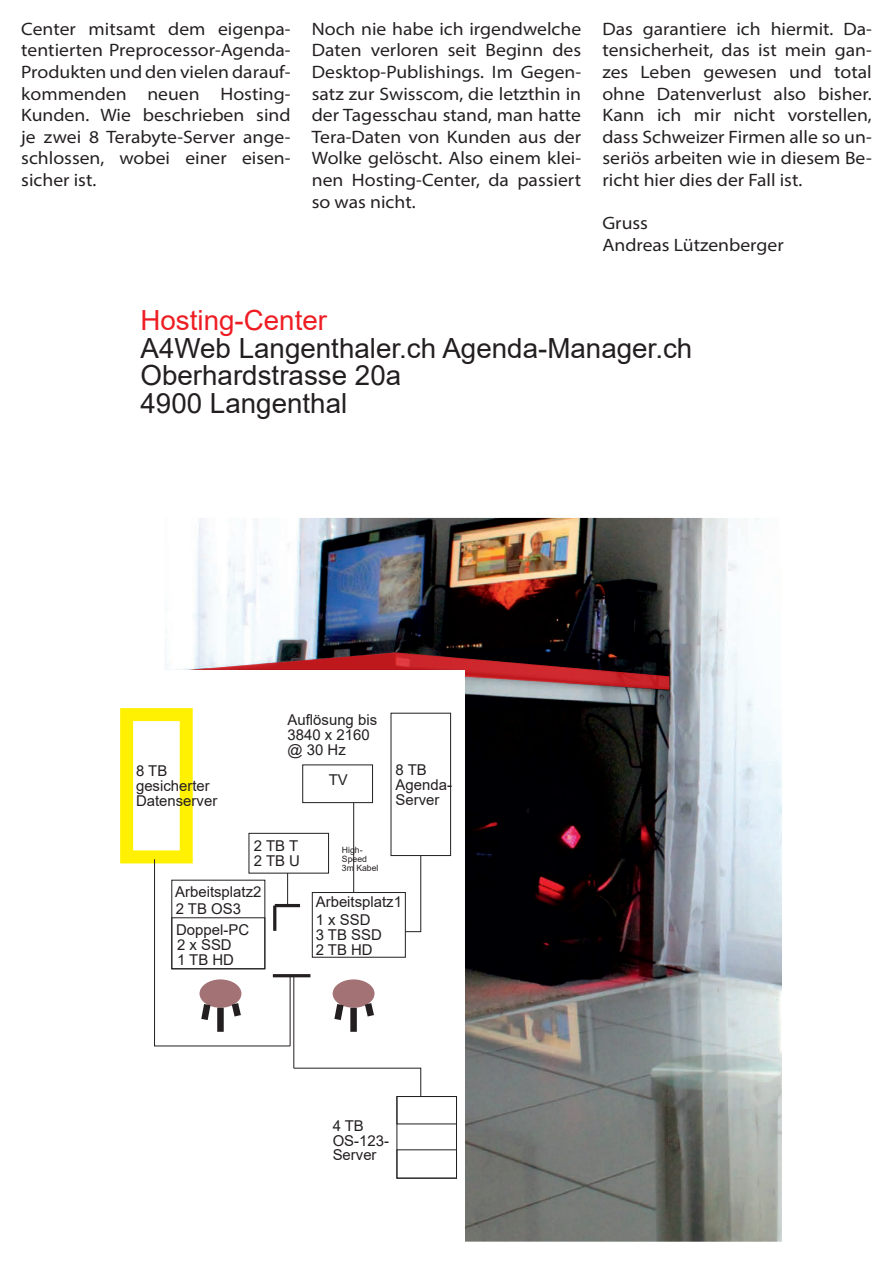
<style>
.page{position:relative;width:893px;height:1263px;background:#fff}
.page>*{position:absolute;margin:0;border:0;box-sizing:border-box;transform-origin:0 0}
.t1{font:27.75px/27.8px "Arial";color:#231f20}
.t2{font:27.75px "Arial";color:#ee1d23}
.t3{font:semi-expanded 18px/21.6px "Myriad Pro";color:#231f20;text-align:justify}
.t4{font:14.85px/14.9px "Arial";color:#231f20}
.t5{font:8.7px/8.7px "Arial";color:#231f20}
</style>
<div class="page">
<img style="left:165px;top:518px;width:617px;height:724px">
<div style="left:113px;top:670px;width:352px;height:571px;background:#fff"></div>
<div style="left:312px;top:892px;width:94px;height:65px;border:1px solid #231f20"></div>
<div style="left:391px;top:713px;width:60px;height:143px;border:1px solid #231f20"></div>
<div style="left:120px;top:708px;width:73px;height:155px;border:13px solid #fff101"></div>
<svg style="left:405px;top:855px;width:16px;height:77px"></svg>
<svg style="left:154px;top:858px;width:137px;height:188px"></svg>
<div style="left:333px;top:979px;width:42px;height:29px;background:#a37275;border-radius:50%"></div>
<div style="left:350px;top:1008px;width:7px;height:24px;background:#231f20"></div>
<svg style="left:333px;top:997px;width:15px;height:23px"></svg>
<svg style="left:361px;top:996px;width:14px;height:21px"></svg>
<hr style="left:273px;top:974px;width:37px;height:3px;background:#231f20">
<hr style="left:293px;top:976px;width:1px;height:92px;background:#231f20">
<svg style="left:293px;top:1067px;width:128px;height:30px"></svg>
<div style="left:397px;top:1096px;width:60px;height:82px;border:1px solid #231f20"></div>
<div style="left:397px;top:1096px;width:60px;height:28px;border:1px solid #231f20"></div>
<div style="left:249px;top:833px;width:80px;height:40px;border:1px solid #231f20"></div>
<div style="left:171px;top:917px;width:94px;height:52px;border:1px solid #231f20"></div>
<hr style="left:275px;top:904px;width:25px;height:3px;background:#231f20">
<hr style="left:273px;top:905px;width:3px;height:26px;background:#231f20">
<hr style="left:287px;top:873px;width:1px;height:32px;background:#231f20">
<div style="left:302px;top:764px;width:71px;height:39px;border:1px solid #231f20"></div>
<hr style="left:353px;top:803px;width:1px;height:89px;background:#231f20">
<svg style="left:189px;top:652px;width:480px;height:38px"></svg>
<p class="t3" style="left:21px;top:18px;width:271px">Center mitsamt dem eigenpa&shy;tentierten Preprocessor-Agenda-Produkten und den vielen darauf&shy;kommenden neuen Hosting-Kunden. Wie beschrieben sind je zwei 8 Terabyte-Server ange&shy;schlossen, wobei einer eisen&shy;sicher ist.</p>
<p class="t3" style="left:312px;top:18px;width:271px">Noch nie habe ich irgendwelche Daten verloren seit Beginn des Desktop-Publishings. Im Gegen&shy;satz zur Swisscom, die letzthin in der Tagesschau stand, man hatte Tera-Daten von Kunden aus der Wolke gelöscht. Also einem klei&shy;nen Hosting-Center, da passiert so was nicht.</p>
<p class="t3" style="left:602px;top:18px;width:271px">Das garantiere ich hiermit. Da&shy;tensicherheit, das ist mein gan&shy;zes Leben gewesen und total ohne Datenverlust also bisher.<br>Kann ich mir nicht vorstellen, dass Schweizer Firmen alle so un&shy;seriös arbeiten wie in diesem Be&shy;richt hier dies der Fall ist.</p>
<p class="t3" style="left:602px;top:212px;width:183px">Gruss<br>Andreas Lützenberger</p>
<h1 class="t2" style="left:140px;top:301px;width:188px">Hosting-Center</h1>
<h1 class="t1" style="left:140px;top:334px;width:553px">A4Web Langenthaler.ch Agenda-Manager.ch<br>Oberhardstrasse 20a<br>4900 Langenthal</h1>
<p class="t4" style="left:136px;top:763px;width:83px">8 TB gesicherter<br>Datenserver</p>
<p class="t4" style="left:288px;top:712px;width:91px">Auflösung bis<br>3840 x 2160 @ 30 Hz</p>
<p class="t4" style="left:329px;top:772px;width:21px">TV</p>
<p class="t4" style="left:254px;top:838px;width:48px">2 TB T<br>2 TB U</p>
<p class="t5" style="left:342px;top:846px;width:38px">High-<br>Speed<br>3m Kabel</p>
<p class="t4" style="left:396px;top:762px;width:58px">8 TB<br>Agenda-<br>Server</p>
<p class="t4" style="left:175px;top:884px;width:88px">Arbeitsplatz2</p>
<p class="t4" style="left:176px;top:901px;width:67px">2 TB OS3</p>
<p class="t4" style="left:176px;top:922px;width:74px">Doppel-PC<br>2 x SSD<br>1 TB HD</p>
<p class="t4" style="left:316px;top:895px;width:88px">Arbeitsplatz1</p>
<p class="t4" style="left:316px;top:912px;width:68px">1 x SSD<br>3 TB SSD<br>2 TB HD</p>
<p class="t4" style="left:333px;top:1118px;width:58px">4 TB<br>OS-123-<br>Server</p>
</div>
